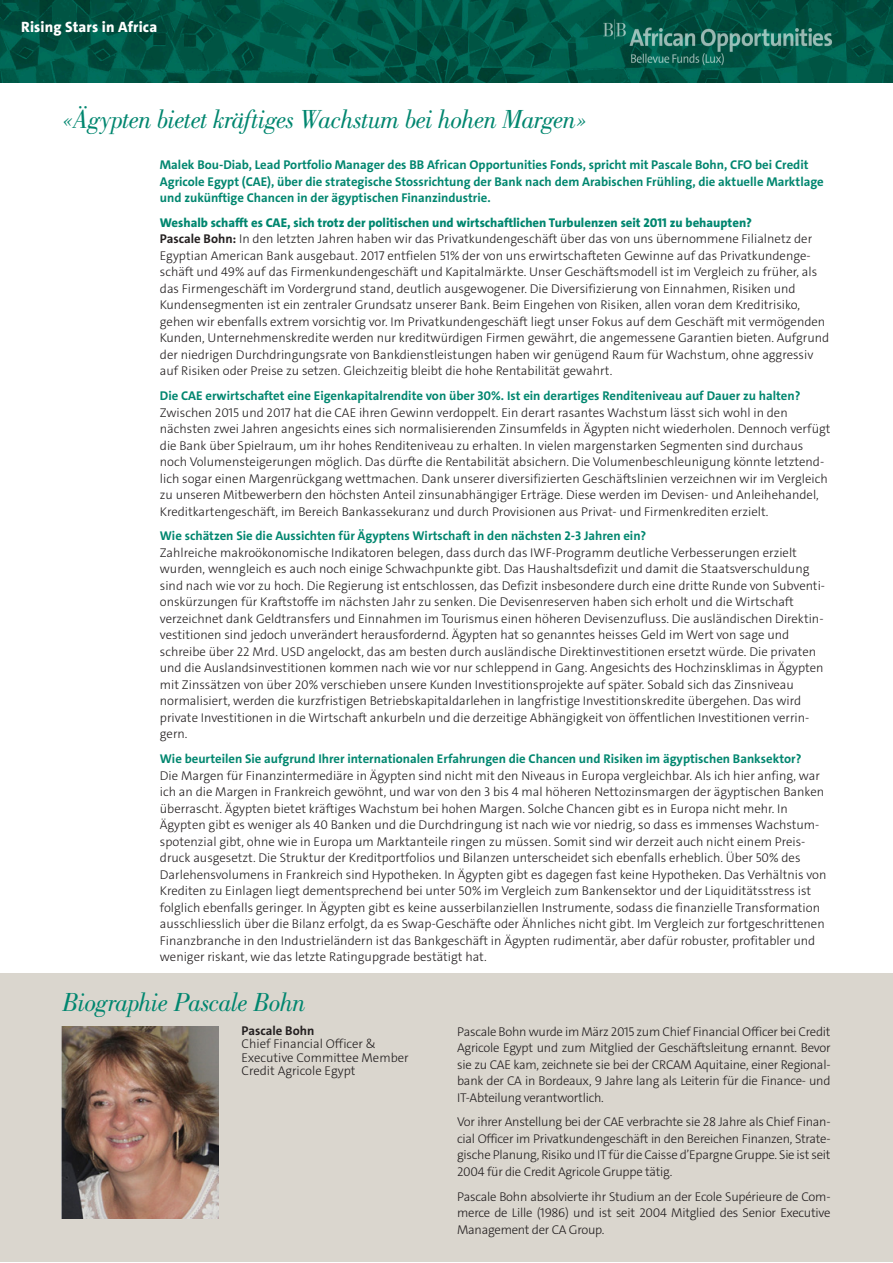
<style>
.page{position:relative;width:893px;height:1263px;background:#fff}
.page>*{position:absolute;margin:0;border:0;box-sizing:border-box;transform-origin:0 0}
._04_Balkentitel{font:italic 27px "Bodoni Std";letter-spacing:-.025em;color:#00866f}
._03_Bodytext{font:800 15px "The Sans C4 s";letter-spacing:.01em;color:#fff}
._03_Bodytext-2{font:300 12.75px/16.5px "The Sans C4 s";color:#231f20}
._03_Bodytext-3{font:700 12.75px/16.5px "The Sans C4 s";color:#00866f}
.s1{font-weight:800;color:#00866f}
.s2{font-weight:700}
.s3{font-weight:700;color:#00866f}
</style>
<div class="page">
<img style="left:0;top:0;width:893px;height:82px">
<img style="left:597px;top:13px;width:236px;height:57px">
<div style="left:0;top:974px;width:893px;height:288px;background:#dad6ce"></div>
<img style="left:62px;top:1027px;width:157px;height:192px">
<p class="_03_Bodytext" style="left:21px;top:18px;width:137px">Rising Stars in Africa</p>
<p class="_04_Balkentitel" style="left:62px;top:104px;width:528px">«Ägypten bietet kräftiges Wachstum bei hohen Margen»</p>
<p class="_03_Bodytext-3" style="left:160px;top:157px;width:665px">Malek Bou-Diab, Lead Portfolio Manager des BB African Opportunities Fonds, spricht mit Pascale Bohn, CFO bei Credit<br>Agricole Egypt (CAE), über die strategische Stossrichtung der Bank nach dem Arabischen Frühling, die aktuelle Marktlage und zukünftige Chancen in der ägyptischen Finanzindustrie.</p>
<p class="_03_Bodytext-2" style="left:160px;top:214px;width:671px"><span class="s1">Weshalb schafft es CAE, sich trotz der politischen und wirtschaftlichen Turbulenzen seit 2011 zu behaupten?<br></span><span class="s2">Pascale Bohn:</span> In den letzten Jahren haben wir das Privatkundengeschäft über das von uns übernommene Filialnetz der Egyptian American Bank ausgebaut. 2017 entfielen 51% der von uns erwirtschafteten Gewinne auf das Privatkundenge&shy;schäft und 49% auf das Firmenkundengeschäft und Kapitalmärkte. Unser Geschäftsmodell ist im Vergleich zu früher, als das Firmengeschäft im Vordergrund stand, deutlich ausgewogener. Die Diversifizierung von Einnahmen, Risiken und Kundensegmenten ist ein zentraler Grundsatz unserer Bank. Beim Eingehen von Risiken, allen voran dem Kreditrisiko, gehen wir ebenfalls extrem vorsichtig vor. Im Privatkundengeschäft liegt unser Fokus auf dem Geschäft mit vermögenden Kunden, Unternehmenskredite werden nur kreditwürdigen Firmen gewährt, die angemessene Garantien bieten. Aufgrund der niedrigen Durchdringungsrate von Bankdienstleistungen haben wir genügend Raum für Wachstum, ohne aggressiv auf Risiken oder Preise zu setzen. Gleichzeitig bleibt die hohe Rentabilität gewahrt.</p>
<p class="_03_Bodytext-2" style="left:160px;top:388px;width:672px"><span class="s3">Die CAE erwirtschaftet eine Eigenkapitalrendite von über 30%. Ist ein derartiges Renditeniveau auf Dauer zu halten?<br></span>Zwischen 2015 und 2017 hat die CAE ihren Gewinn verdoppelt. Ein derart rasantes Wachstum lässt sich wohl in den nächsten zwei Jahren angesichts eines sich normalisierenden Zinsumfelds in Ägypten nicht wiederholen. Dennoch verfügt die Bank über Spielraum, um ihr hohes Renditeniveau zu erhalten. In vielen margenstarken Segmenten sind durchaus noch Volumensteigerungen möglich. Das dürfte die Rentabilität absichern. Die Volumenbeschleunigung könnte letztend&shy;lich sogar einen Margenrückgang wettmachen. Dank unserer diversifizierten Geschäftslinien verzeichnen wir im Vergleich zu unseren Mitbewerbern den höchsten Anteil zinsunabhängiger Erträge. Diese werden im Devisen- und Anleihehandel, Kreditkartengeschäft, im Bereich Bankassekuranz und durch Provisionen aus Privat- und Firmenkrediten erzielt.</p>
<p class="_03_Bodytext-2" style="left:160px;top:528px;width:667px"><span class="s3">Wie schätzen Sie die Aussichten für Ägyptens Wirtschaft in den nächsten 2-3 Jahren ein?<br></span>Zahlreiche makroökonomische Indikatoren belegen, dass durch das IWF-Programm deutliche Verbesserungen erzielt wurden, wenngleich es auch noch einige Schwachpunkte gibt. Das Haushaltsdefizit und damit die Staatsverschuldung sind nach wie vor zu hoch. Die Regierung ist entschlossen, das Defizit insbesondere durch eine dritte Runde von Subventi&shy;onskürzungen für Kraftstoffe im nächsten Jahr zu senken. Die Devisenreserven haben sich erholt und die Wirtschaft verzeichnet dank Geldtransfers und Einnahmen im Tourismus einen höheren Devisenzufluss. Die ausländischen Direktin&shy;vestitionen sind jedoch unverändert herausfordernd. Ägypten hat so genanntes heisses Geld im Wert von sage und schreibe über 22 Mrd. USD angelockt, das am besten durch ausländische Direktinvestitionen ersetzt würde. Die privaten und die Auslandsinvestitionen kommen nach wie vor nur schleppend in Gang. Angesichts des Hochzinsklimas in Ägypten mit Zinssätzen von über 20% verschieben unsere Kunden Investitionsprojekte auf später. Sobald sich das Zinsniveau normalisiert, werden die kurzfristigen Betriebskapitaldarlehen in langfristige Investitionskredite übergehen. Das wird private Investitionen in die Wirtschaft ankurbeln und die derzeitige Abhängigkeit von öffentlichen Investitionen verrin&shy;gern.</p>
<p class="_03_Bodytext-2" style="left:160px;top:751px;width:668px"><span class="s3">Wie beurteilen Sie aufgrund Ihrer internationalen Erfahrungen die Chancen und Risiken im ägyptischen Banksektor?<br></span>Die Margen für Finanzintermediäre in Ägypten sind nicht mit den Niveaus in Europa vergleichbar. Als ich hier anfing, war ich an die Margen in Frankreich gewöhnt, und war von den 3 bis 4 mal höheren Nettozinsmargen der ägyptischen Banken überrascht. Ägypten bietet kräftiges Wachstum bei hohen Margen. Solche Chancen gibt es in Europa nicht mehr. In Ägypten gibt es weniger als 40 Banken und die Durchdringung ist nach wie vor niedrig, so dass es immenses Wachstum&shy;spotenzial gibt, ohne wie in Europa um Marktanteile ringen zu müssen. Somit sind wir derzeit auch nicht einem Preis&shy;druck ausgesetzt. Die Struktur der Kreditportfolios und Bilanzen unterscheidet sich ebenfalls erheblich. Über 50% des Darlehensvolumens in Frankreich sind Hypotheken. In Ägypten gibt es dagegen fast keine Hypotheken. Das Verhältnis von Krediten zu Einlagen liegt dementsprechend bei unter 50% im Vergleich zum Bankensektor und der Liquiditätsstress ist folglich ebenfalls geringer. In Ägypten gibt es keine ausserbilanziellen Instrumente, sodass die finanzielle Transformation ausschliesslich über die Bilanz erfolgt, da es Swap-Geschäfte oder Ähnliches nicht gibt. Im Vergleich zur fortgeschrittenen Finanzbranche in den Industrieländern ist das Bankgeschäft in Ägypten rudimentär, aber dafür robuster, profitabler und weniger riskant, wie das letzte Ratingupgrade bestätigt hat.</p>
<p class="_04_Balkentitel" style="left:62px;top:987px;width:244px">Biographie Pascale Bohn</p>
<p class="_03_Bodytext-2" style="left:242px;top:1024px;width:169px;line-height:13.5px"><span class="s2">Pascale Bohn<br></span>Chief Financial Officer &amp;<br>Executive Committee Member<br>Credit Agricole Egypt</p>
<p class="_03_Bodytext-2" style="left:457px;top:1023px;width:375px;text-align:justify">Pascale Bohn wurde im März 2015 zum Chief Financial Officer bei Credit Agricole Egypt und zum Mitglied der Geschäftsleitung ernannt. Bevor sie zu CAE kam, zeichnete sie bei der CRCAM Aquitaine, einer Regional&shy;bank der CA in Bordeaux, 9 Jahre lang als Leiterin für die Finance- und IT-Abteilung verantwortlich.</p>
<p class="_03_Bodytext-2" style="left:457px;top:1114px;width:375px;text-align:justify">Vor ihrer Anstellung bei der CAE verbrachte sie 28 Jahre als Chief Finan&shy;cial Officer im Privatkundengeschäft in den Bereichen Finanzen, Strate&shy;gische Planung, Risiko und IT für die Caisse d’Epargne Gruppe. Sie ist seit 2004 für die Credit Agricole Gruppe tätig.</p>
<p class="_03_Bodytext-2" style="left:457px;top:1188px;width:375px;text-align:justify">Pascale Bohn absolvierte ihr Studium an der Ecole Supérieure de Com&shy;merce de Lille (1986) und ist seit 2004 Mitglied des Senior Executive Management der CA Group.</p>
</div>
